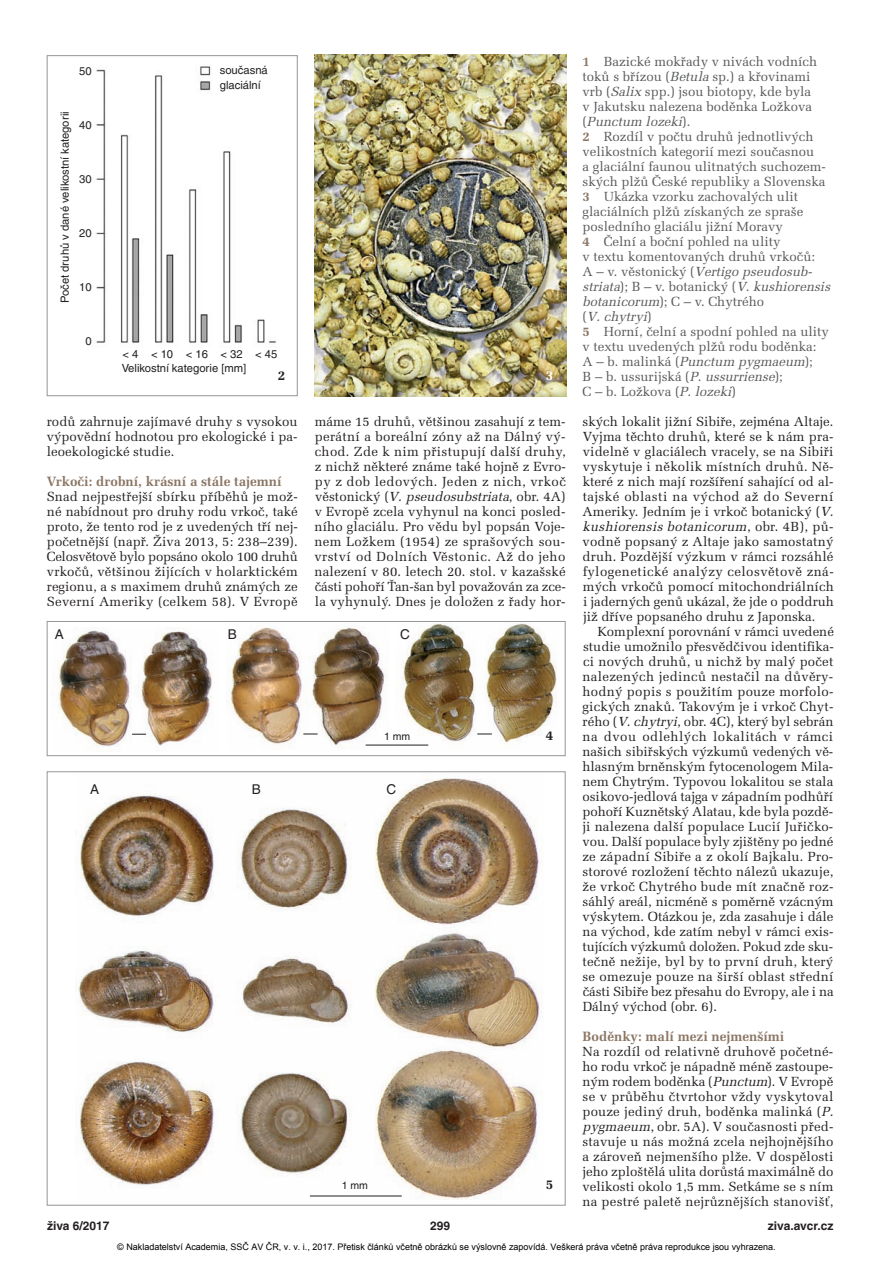
<style>
.page{position:relative;width:893px;height:1263px;background:#fff}
.page>*{position:absolute;margin:0;border:0;box-sizing:border-box;transform-origin:0 0}
.t1{font:700 13.5px "Melior CE";color:#8b7664}
.t2{font:13.5px "Helvetica CE";color:#231f20}
.t3{font:700 13.5px "Melior CE";color:#231f20}
.t4{font:700 13.5px "Melior CE";color:#fff}
.t5{font:13.2px/15px "Melior CE";letter-spacing:.01em;color:#231f20;text-align:justify}
.t6{font:13.2px/15px "Melior CE";color:#57585a}
.t7{font:700 12px "Helvetica CE";color:#231f20}
.t8{font:11.25px/15px "Helvetica CE";color:#231f20}
.t9{font:10.5px "Helvetica CE";color:#231f20}
.t10{font:9px "Arial";color:#000}
.s1{font-weight:700;color:#8b7664}
.s2{font-style:italic}
</style>
<div class="page">
<img style="left:96px;top:66px;width:180px;height:277px">
<div style="left:47px;top:55px;width:251px;height:341px;border:1px solid #939598"></div>
<img style="left:314px;top:55px;width:252px;height:342px">
<img style="left:58px;top:627px;width:154px;height:121px">
<img style="left:230px;top:627px;width:160px;height:120px">
<img style="left:396px;top:623px;width:161px;height:123px">
<div style="left:47px;top:621px;width:519px;height:135px;border:1px solid #939598"></div>
<img style="left:77px;top:778px;width:465px;height:422px">
<hr style="left:366px;top:745px;width:62px;height:1px;background:#231f20">
<svg style="left:132px;top:734px;width:14px;height:1px"></svg>
<svg style="left:303px;top:734px;width:15px;height:1px"></svg>
<svg style="left:477px;top:734px;width:15px;height:1px"></svg>
<hr style="left:310px;top:1195px;width:92px;height:1px;background:#231f20">
<p class="t8" style="left:79px;top:64px;width:14px">50</p>
<p class="t8" style="left:58px;top:303px;width:193px;rotate:-90deg">Počet druhů v dané velikostní kategorii</p>
<p class="t8" style="left:79px;top:118px;width:14px">40</p>
<p class="t8" style="left:79px;top:172px;width:14px">30</p>
<p class="t8" style="left:79px;top:226px;width:14px">20</p>
<p class="t8" style="left:79px;top:280px;width:14px">10</p>
<p class="t8" style="left:85px;top:334px;width:8px">0</p>
<p class="t8" style="left:220px;top:64px;width:50px">současná glaciální</p>
<p class="t8" style="left:123px;top:347px;width:156px">&lt; 4 &lt; 10 &lt; 16 &lt; 32 &lt; 45</p>
<p class="t8" style="left:122px;top:362px;width:126px">Velikostní kategorie [mm]</p>
<p class="t3" style="left:278px;top:371px;width:9px">2</p>
<p class="t5" style="left:47px;top:416px;width:252px">rodů zahrnuje zajímavé druhy s vysokou výpovědní hodnotou pro ekologické i pa - leoekologické studie.</p>
<p class="t1" style="left:47px;top:477px;width:236px">Vrkoči: drobní, krásní a stále tajemní</p>
<p class="t5" style="left:47px;top:491px;width:253px">Snad nejpestřejší sbírku příběhů je mož&shy;né nabídnout pro druhy rodu vrkoč, také proto, že tento rod je z uvedených tří nej&shy;početnější (např. Živa 2013, 5: 238–239).<br>Celosvětově bylo popsáno okolo 100 druhů vrkočů, většinou žijících v holarktickém regionu, a s maximem druhů známých ze Severní Ameriky (celkem 58). V Evropě</p>
<p class="t2" style="left:55px;top:629px;width:11px">A</p>
<p class="t2" style="left:90px;top:785px;width:11px">A</p>
<p class="t2" style="left:228px;top:629px;width:11px">B</p>
<p class="t2" style="left:252px;top:785px;width:11px">B</p>
<p class="t4" style="left:546px;top:371px;width:9px">3</p>
<p class="t6" style="left:583px;top:56px;width:252px"><span class="s1">1</span> Bazické mokřady v nivách vodních toků s břízou (<span class="s2">Betula</span>sp.) a křovinami vrb (<span class="s2">Salix</span>spp.) jsou biotopy, kde byla<br>v Jakutsku nalezena boděnka Ložkova<br>( <span class="s2">Punctum lozeki</span>) .<br><span class="s1">2</span> Rozdíl v počtu druhů jednotlivých velikostních kategorií mezi současnou<br>a glaciální faunou ulitnatých suchozem&shy;ských plžů České republiky a Slovenska <span class="s1">3</span> Ukázka vzorku zachovalých ulit glaciálních plžů získaných ze spraše posledního glaciálu jižní Moravy<br><span class="s1">4</span> Čelní a boční pohled na ulity<br>v textu komentovaných druhů vrkočů:<br>A – v. v ě s t o n i c ký ( <span class="s2">Vertigo pseudosub - striata</span>) ; B – v. b o t a n i c k ý ( <span class="s2">V. kushiorensis botanicorum</span>) ; C – v. C h y tr é h o<br>( <span class="s2">V. chytryi</span>)<br><span class="s1">5</span> Horní, čelní a spodní pohled na ulity v textu uvedených plžů rodu boděnka:<br>A – b . m a l i n k á ( <span class="s2">Punctum pygmaeum</span>) ;<br>B – b. ussurijská (<span class="s2">P.ussurriense</span>);<br>C – b. Ložkova (<span class="s2">P.lozeki</span>)</p>
<p class="t5" style="left:314px;top:416px;width:253px">máme 15 druhů, většinou zasahují z tem&shy;perátní a boreální zóny až na Dálný vý - chod. Zde k nim přistupují další druhy, z nichž některé známe také hojně z Evro&shy;py z dob ledových. Jeden z nich, vrkoč v ě s t o n i c ký (<span class="s2">V. pseudosubstriata</span>, o b r. 4 A ) v Evropě zcela vyhynul na konci posled&shy;ního glaciálu. Pro vědu byl popsán Voje&shy;nem Ložkem (1954) ze sprašových sou&shy;vrství od Dolních Věstonic. Až do jeho nalezení v 80. letech 20. stol. v kazašské části pohoří Ťan-šan byl považován za zce&shy;la vyhynulý. Dnes je doložen z řady hor-</p>
<p class="t5" style="left:582px;top:416px;width:255px;text-align:left">ských lokalit jižní Sibiře, zejména Altaje.<br>Vyjma těchto druhů, které se k nám pra&shy;videlně v glaciálech vracely, se na Sibiři vyskytuje i několik místních druhů. Ně - které z nich mají rozšíření sahající od al - tajské oblasti na východ až do Severní Ameriky. Jedním je i vrkoč botanický (<span class="s2">V. kushiorensis botanicorum</span>, o b r. 4 B ) , p ů - vodně popsaný z Altaje jako samostatný druh. Pozdější výzkum v rámci rozsáhlé fylogenetické analýzy celosvětově zná&shy;mých vrkočů pomocí mitochondriálních i jaderných genů ukázal, že jde o poddruh již dříve popsaného druhu z Japonska.</p>
<p class="t5" style="left:582px;top:626px;width:253px;text-indent:15px">Komplexní porovnání v rámci uvedené studie umožnilo přesvědčivou identifika&shy;ci nových druhů, u nichž by malý počet nalezených jedinců nestačil na důvěry&shy;hodný popis s použitím pouze morfolo&shy;gických znaků. Takovým je i vrkoč Chyt&shy;rého (<span class="s2">V.chytryi</span>, obr. 4C), který byl sebrán na dvou odlehlých lokalitách v rámci našich sibiřských výzkumů vedených vě - hlasným brněnským fytocenologem Mila&shy;nem Chytrým. Typovou lokalitou se stala osikovo-jedlová tajga v západním pod hůří pohoří Kuznětský Alatau, kde byla pozdě&shy;ji nalezena další populace Lucií Juřičko&shy;vou. Další populace byly zjištěny po jedné ze západní Sibiře a z okolí Bajkalu. Pro&shy;storové rozložení těchto nálezů ukazuje, že vrkoč Chytrého bude mít značně roz&shy;sáhlý areál, nicméně s poměrně vzácným výskytem. Otázkou je, zda zasahuje i dále na východ, kde zatím nebyl v rámci exis&shy;tujících výzkumů doložen. Pokud zde sku&shy;tečně nežije, byl by to první druh, který se omezuje pouze na širší oblast střední části Sibiře bez přesahu do Evropy, ale i na Dálný východ (obr. 6).</p>
<p class="t1" style="left:583px;top:1032px;width:203px">Boděnky: malí mezi nejmenšími</p>
<p class="t5" style="left:582px;top:1046px;width:255px;text-align:left">Na rozdíl od relativně druhově početné&shy;ho rodu vrkoč je nápadně méně zastoupe&shy;ným rodem boděnka (<span class="s2">Punctum</span>). V Evropě se v průběhu čtvrtohor vždy vyskytoval pouze jediný druh, boděnka malinká (<span class="s2">P. pygmaeum</span>, obr. 5A). V současnosti před&shy;stavuje u nás možná zcela nejhojnějšího a zároveň nejmenšího plže. V dospělosti jeho zploštělá ulita dorůstá maximálně do velikosti okolo 1,5 mm. Setkáme se s ním na pestré paletě nejrůznějších stanovišť,</p>
<p class="t2" style="left:400px;top:629px;width:11px">C</p>
<p class="t3" style="left:546px;top:730px;width:9px">4</p>
<p class="t9" style="left:384px;top:732px;width:28px">1 mm</p>
<p class="t2" style="left:386px;top:785px;width:11px">C</p>
<p class="t3" style="left:546px;top:1180px;width:9px">5</p>
<p class="t9" style="left:342px;top:1182px;width:28px">1 mm</p>
<p class="t7" style="left:47px;top:1221px;width:64px">živa 6/2017</p>
<p class="t7" style="left:430px;top:1221px;width:22px">299</p>
<p class="t7" style="left:768px;top:1221px;width:67px">ziva.avcr.cz</p>
<p class="t10" style="left:117px;top:1241px;width:660px">© Nakladatelství Academia, SSČ AV ČR, v. v. i., 2017. Přetisk článků včetně obrázků se výslovně zapovídá. Veškerá práva včetně práva reprodukce jsou vyhrazena.</p>
</div>
